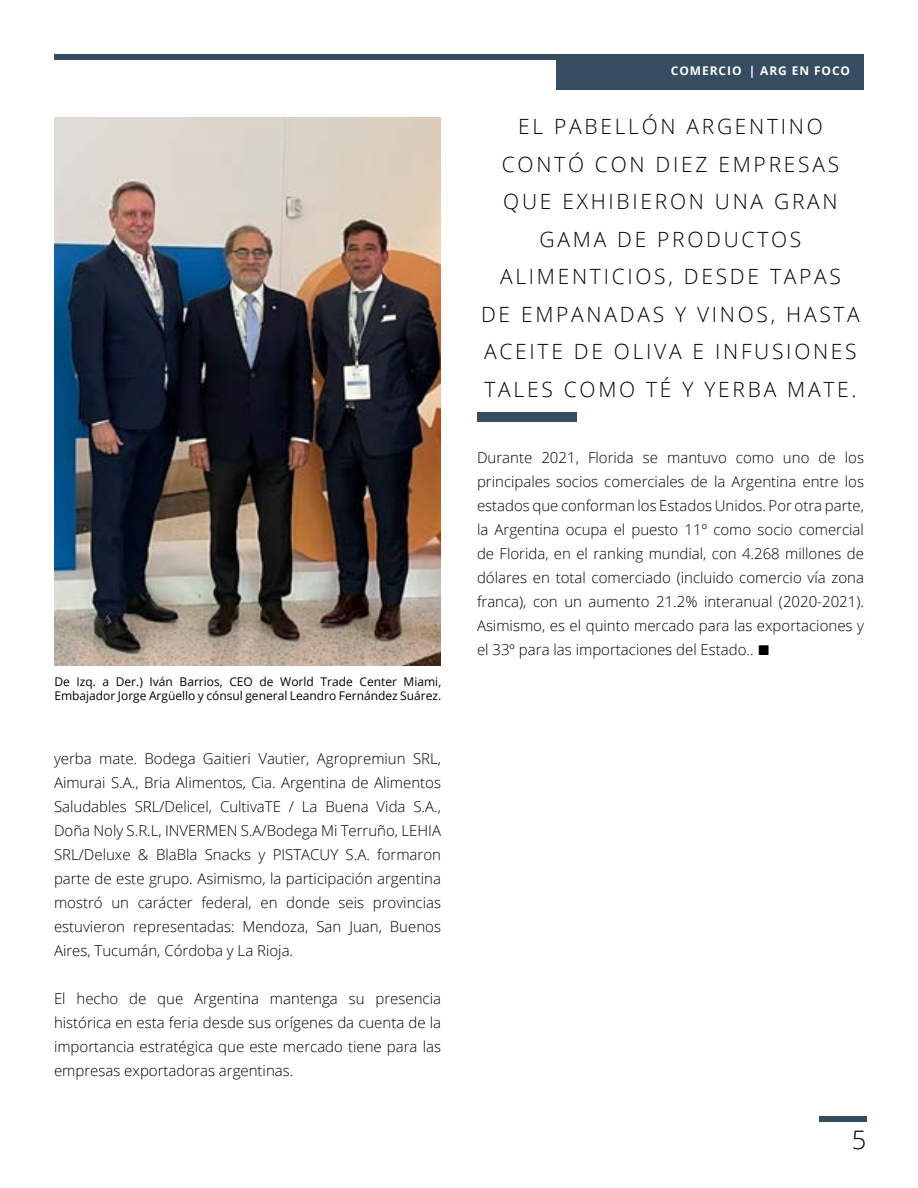
<style>
.page{position:relative;width:918px;height:1188px;background:#fff}
.page>*{position:absolute;margin:0;border:0;box-sizing:border-box;transform-origin:0 0}
.t1{font:300 25.5px "Open Sans";color:#000}
.t2{font:300 21px/37.5px "Open Sans";letter-spacing:.13em;color:#000;text-align:center}
.t3{font:300 15px/24px "Open Sans";color:#000;text-align:justify}
.t4{font:12px/14.4px "Open Sans";color:#000}
.t5{font:700 12px "Open Sans";letter-spacing:.075em;color:#fff}
.s1{font-family:"Arial";font-weight:700;font-size:21px}
</style>
<div class="page">
<div style="left:54px;top:54px;width:810px;height:5px;background:#364d61"></div>
<div style="left:556px;top:54px;width:308px;height:36px;background:#364d61"></div>
<div style="left:819px;top:1116px;width:47px;height:5px;background:#364d61"></div>
<div style="left:477px;top:413px;width:100px;height:9px;background:#364d61"></div>
<img style="left:54px;top:118px;width:387px;height:548px">
<p class="t4" style="left:54px;top:674px;width:388px">De Izq. a Der.) Iván Barrios, CEO de World Trade Center Miami,<br>Embajador Jorge Argüello y cónsul general Leandro Fernández Suárez.</p>
<p class="t3" style="left:54px;top:746px;width:389px">yerba mate. Bodega Gaitieri Vautier, Agropremiun SRL, Aimurai S.A., Bria Alimentos, Cia. Argentina de Alimentos Saludables SRL/Delicel, CultivaTE / La Buena Vida S.A., Doña Noly S.R.L, INVERMEN S.A/Bodega Mi Terruño, LEHIA SRL/Deluxe &amp; BlaBla Snacks y PISTACUY S.A. formaron parte de este grupo. Asimismo, la participación argentina mostró un carácter federal, en donde seis provincias estuvieron representadas: Mendoza, San Juan, Buenos Aires, Tucumán, Córdoba y La Rioja.</p>
<p class="t3" style="left:54px;top:986px;width:389px">El hecho de que Argentina mantenga su presencia histórica en esta feria desde sus orígenes da cuenta de la importancia estratégica que este mercado tiene para las empresas exportadoras argentinas.</p>
<p class="t5" style="left:671px;top:62px;width:40px">COMERC</p>
<p class="t5" style="left:727px;top:62px;width:125px">IO | ARG EN FOCO</p>
<h2 class="t2" style="left:481px;top:107px;width:380px">EL PABELLÓN ARGENTINO<br>CONTÓ CON DIEZ EMPRESAS<br>QUE EXHIBIERON UNA GRAN<br>GAMA DE PRODUCTOS<br>ALIMENTICIOS, DESDE TAPAS<br>DE EMPANADAS Y VINOS, HASTA<br>ACEITE DE OLIVA E INFUSIONES<br>TALES COMO TÉ Y YERBA MATE.</h2>
<p class="t3" style="left:477px;top:445px;width:389px">Durante 2021, Florida se mantuvo como uno de los principales socios comerciales de la Argentina entre los estados que conforman los Estados Unidos. Por otra parte, la Argentina ocupa el puesto 11º como socio comercial de Florida, en el ranking mundial, con 4.268 millones de dólares en total comerciado (incluido comercio vía zona franca), con un aumento 21.2% interanual (2020-2021).<br>Asimismo, es el quinto mercado para las exportaciones y el 33º para las importaciones del Estado.. <span class="s1">■</span></p>
<h1 class="t1" style="left:852px;top:1122px;width:16px">5</h1>
</div>
